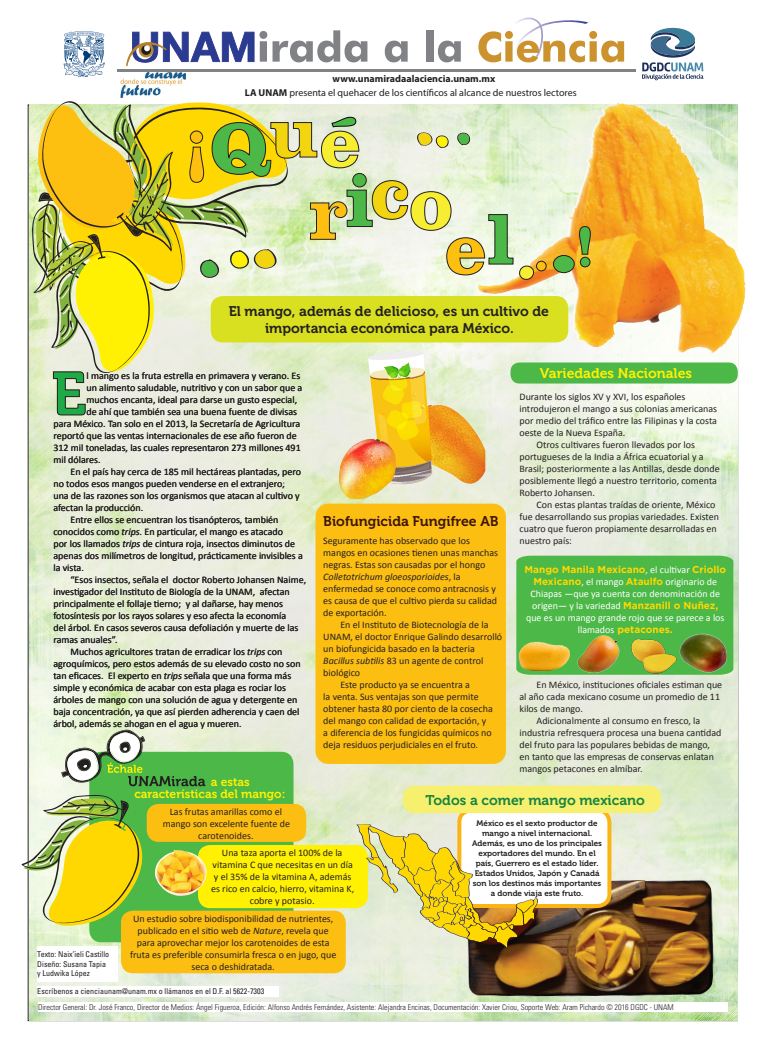
<style>
.page{position:relative;width:766px;height:1049px;background:#fff}
.page>*{position:absolute;margin:0;border:0;box-sizing:border-box;transform-origin:0 0}
.t1{font:60.7px "Museo 700";color:#1faa48}
.t2{font:14px/16.8px "Museo 700";color:#231f20;text-align:center}
.t3{font:14px "Museo 700";color:#158441}
.t4{font:14px "Museo 700";color:#3c140a}
.t5{font:14px "Museo 700";color:#fff101}
.t6{font:12px "Museo 700";color:#fff101}
.t7{font:10px/12px "Calibri";color:#231f20}
.t8{font:10px/12px "Calibri";color:#fff;text-align:center}
.t9{font:10px "Myriad Pro";color:#231f20}
.t10{font:700 10px "Myriad Pro";color:#231f20}
.t11{font:8px/10px "Museo 700";color:#231f20;text-align:center}
.t12{font:300 condensed 8px "Univers LT Std";color:#231f20}
.t13{font:condensed 8px "Univers LT Std";color:#231f20}
.s1{font-weight:700}
.s2{font-style:italic}
.s3{font-family:"Gotham";font-weight:700;color:#ffd801}
</style>
<div class="page">
<img style="left:29px;top:105px;width:708px;height:915px">
<div style="left:315px;top:504px;width:191px;height:260px;background:#fdbe12;border-radius:13px"></div>
<div style="left:516px;top:556px;width:217px;height:119px;background:#4cb848"></div>
<svg style="left:64px;top:31px;width:41px;height:46px"></svg>
<img style="left:121px;top:72px;width:65px;height:26px">
<svg style="left:642px;top:28px;width:61px;height:42px"></svg>
<svg style="left:384px;top:41px;width:23px;height:21px"></svg>
<div style="left:426px;top:30px;width:7px;height:32px;background:#808285"></div>
<svg style="left:438px;top:41px;width:22px;height:21px"></svg>
<svg style="left:478px;top:17px;width:146px;height:45px"></svg>
<svg style="left:126px;top:30px;width:241px;height:36px"></svg>
<hr style="left:117px;top:69px;width:518px;height:3px;background:#808285">
<svg style="left:534px;top:70px;width:212px;height:321px"></svg>
<img style="left:458px;top:873px;width:266px;height:129px">
<svg style="left:89px;top:752px;width:204px;height:190px;background:#66b946"></svg>
<svg style="left:61px;top:729px;width:144px;height:57px;background:#9bc48f"></svg>
<div style="left:121px;top:911px;width:225px;height:62px;background:#fdbe12;border-radius:12px"></div>
<div style="left:147px;top:804px;width:159px;height:38px;background:#fdbe12;border-radius:12px"></div>
<div style="left:198px;top:845px;width:170px;height:63px;background:#fff101;border-radius:12px"></div>
<svg style="left:167px;top:850px;width:7px;height:4px"></svg>
<svg style="left:21px;top:794px;width:122px;height:132px;background:#cdce57"></svg>
<div style="left:459px;top:810px;width:150px;height:96px;background:#fff;border-radius:12px"></div>
<div style="left:457px;top:808px;width:154px;height:100px;border:4px solid #fbb416;border-radius:12px"></div>
<svg style="left:356px;top:824px;width:182px;height:125px"></svg>
<div style="left:510px;top:362px;width:227px;height:21px;background:#4cb848;border-radius:9px"></div>
<div style="left:211px;top:296px;width:357px;height:46px;background:#d9e01f;border-radius:12px"></div>
<div style="left:403px;top:786px;width:258px;height:27px;background:#f7f06e;border-radius:12px"></div>
<img style="left:516px;top:634px;width:56px;height:46px">
<div style="left:536px;top:261px;width:10px;height:10px;background:#fdc011;border-radius:50%"></div>
<div style="left:536px;top:261px;width:10px;height:10px;border:1px solid #231f20;border-radius:50%"></div>
<div style="left:553px;top:255px;width:21px;height:18px;background:#4cb848;border-radius:50%"></div>
<div style="left:552px;top:255px;width:22px;height:18px;border:1px solid #231f20;border-radius:50%"></div>
<svg style="left:578px;top:225px;width:13px;height:43px"></svg>
<img style="left:625px;top:639px;width:51px;height:36px">
<img style="left:572px;top:626px;width:51px;height:52px">
<img style="left:676px;top:630px;width:56px;height:46px">
<svg style="left:31px;top:101px;width:503px;height:384px;background:#dfdd91"></svg>
<div style="left:38px;top:1002px;width:689px;height:10px;background:#fff"></div>
<div style="left:37px;top:986px;width:241px;height:10px;background:#fff"></div>
<div style="left:37px;top:946px;width:80px;height:36px;background:#fff"></div>
<p class="t10" style="left:332px;top:72px;width:164px">www.unamiradaalaciencia.unam.mx</p>
<p class="t9" style="left:245px;top:86px;width:333px"><span class="s1">LA UNAM</span> presenta el quehacer de los científicos al alcance de nuestros lectores</p>
<p class="t2" style="left:229px;top:303px;width:321px">El mango, además de delicioso, es un cultivo de importancia económica para México.</p>
<p class="t1" style="left:51px;top:360px;width:37px">E</p>
<p class="t7" style="left:86px;top:370px;width:215px">l mango es la fruta estrella en primavera y verano. Es</p>
<p class="t7" style="left:86px;top:382px;width:217px">un alimento saludable, nutritivo y con un sabor que a</p>
<p class="t7" style="left:86px;top:394px;width:212px">muchos encanta, ideal para darse un gusto especial,</p>
<p class="t7" style="left:86px;top:406px;width:212px">de ahí que también sea una buena fuente de divisas</p>
<p class="t7" style="left:53px;top:418px;width:248px">para México. Tan solo en el 2013, la Secretaría de Agricultura</p>
<p class="t7" style="left:53px;top:430px;width:245px">reportó que las ventas internacionales de ese año fueron de</p>
<p class="t7" style="left:53px;top:442px;width:249px">312 mil toneladas, las cuales representaron 273 millones 491</p>
<p class="t7" style="left:53px;top:454px;width:49px">mil dólares.</p>
<p class="t7" style="left:53px;top:466px;width:249px;text-indent:17px">En el país hay cerca de 185 mil hectáreas plantadas, pero no todos esos mangos pueden venderse en el extranjero; una de las razones son los organismos que atacan al cultivo y afectan la producción.</p>
<p class="t7" style="left:53px;top:514px;width:251px;text-indent:17px">Entre ellos se encuentran los tisanópteros, también conocidos como <span class="s2">trips.</span> En particular, el mango es atacado<br>por los llamados <span class="s2">trips</span> de cintura roja, insectos diminutos de apenas dos milímetros de longitud, prácticamente invisibles a la vista.</p>
<p class="t7" style="left:53px;top:574px;width:254px;text-indent:17px">“Esos insectos, señala el doctor Roberto Johansen Naime, investigador del Instituto de Biología de la UNAM, afectan principalmente el follaje tierno; y al dañarse, hay menos fotosíntesis por los rayos solares y eso afecta la economía<br>del árbol. En casos severos causa defoliación y muerte de las ramas anuales”.</p>
<p class="t7" style="left:53px;top:646px;width:249px;text-indent:17px">Muchos agricultores tratan de erradicar los <span class="s2">trips</span> con agroquímicos, pero estos además de su elevado costo no son tan eficaces. El experto en <span class="s2">trips</span> señala que una forma más simple y económica de acabar con esta plaga es rociar los árboles de mango con una solución de agua y detergente en baja concentración, ya que así pierden adherencia y caen del árbol, además se ahogan en el agua y mueren.</p>
<p class="t7" style="left:282px;top:478px;width:4px">,</p>
<p class="t4" style="left:323px;top:513px;width:177px">Biofungicida Fungifree AB</p>
<p class="t7" style="left:323px;top:535px;width:176px">Seguramente has observado que los mangos en ocasiones tienen unas manchas negras. Estas son causadas por el hongo <span class="s2">Colletotrichum gloeosporioides</span>, la enfermedad se conoce como antracnosis y es causa de que el cultivo pierda su calidad de exportación.</p>
<p class="t7" style="left:323px;top:619px;width:180px;text-indent:17px">En el Instituto de Biotecnología de la UNAM, el doctor Enrique Galindo desarrolló un biofungicida basado en la bacteria <span class="s2">Bacillus subtilis</span> 83 un agente de control biológico</p>
<p class="t7" style="left:323px;top:679px;width:171px;text-indent:17px">Este producto ya se encuentra a<br>la venta. Sus ventajas son que permite obtener hasta 80 por ciento de la cosecha del mango con calidad de exportación, y a diferencia de los fungicidas químicos no deja residuos perjudiciales en el fruto.</p>
<p class="t5" style="left:539px;top:366px;width:154px">Variedades Nacionales</p>
<p class="t7" style="left:519px;top:391px;width:199px">Durante los siglos XV y XVI, los españoles introdujeron el mango a sus colonias americanas por medio del tráfico entre las Filipinas y la costa oeste de la Nueva España.</p>
<p class="t7" style="left:519px;top:439px;width:202px;text-indent:17px">Otros cultivares fueron llevados por los portugueses de la India a África ecuatorial y a Brasil; posteriormente a las Antillas, desde donde posiblemente llegó a nuestro territorio, comenta Roberto Johansen.</p>
<p class="t7" style="left:519px;top:499px;width:201px;text-indent:17px">Con estas plantas traídas de oriente, México fue desarrollando sus propias variedades. Existen cuatro que fueron propiamente desarrolladas en nuestro país:</p>
<p class="t8" style="left:524px;top:563px;width:203px"><span class="s3">Mango Manila Mexicano</span>, el cultivar <span class="s3">Criollo Mexicano</span>, el mango <span class="s3">Ataulfo</span> originario de Chiapas —que ya cuenta con denominación de origen— y la variedad <span class="s3">Manzanill o Nuñez, </span>que es un mango grande rojo que se parece a los llamados <span class="s3">petacones.</span></p>
<p class="t7" style="left:519px;top:679px;width:204px;text-indent:17px">En México, instituciones oficiales estiman que al año cada mexicano cosume un promedio de 11 kilos de mango.</p>
<p class="t7" style="left:519px;top:715px;width:203px;text-indent:17px">Adicionalmente al consumo en fresco, la industria refresquera procesa una buena cantidad del fruto para las populares bebidas de mango, en tanto que las empresas de conservas enlatan mangos petacones en almíbar.</p>
<p class="t6" style="left:211px;top:776px;width:40px">a estas</p>
<p class="t6" style="left:134px;top:787px;width:152px">características del mango:</p>
<p class="t13" style="left:37px;top:949px;width:73px">Texto: Naix’ieli Castillo</p>
<p class="t13" style="left:37px;top:959px;width:70px">Diseño: Susana Tapia</p>
<p class="t13" style="left:37px;top:968px;width:54px">y Ludwika López</p>
<p class="t7" style="left:163px;top:805px;width:129px;text-align:center">Las frutas amarillas como el mango son excelente fuente de carotenoides.</p>
<p class="t7" style="left:211px;top:847px;width:144px;text-align:center">Una taza aporta el 100% de la vitamina C que necesitas en un día y el 35% de la vitamina A, además es rico en calcio, hierro, vitamina K, cobre y potasio.</p>
<p class="t7" style="left:130px;top:912px;width:208px;text-align:center">Un estudio sobre biodisponibilidad de nutrientes, publicado en el sitio web de <span class="s2">Nature</span>, revela que para aprovechar mejor los carotenoides de esta fruta es preferible consumirla fresca o en jugo, que seca o deshidratada.</p>
<p class="t13" style="left:37px;top:986px;width:228px">Escríbenos a cienciaunam@unam.mx o llámanos en el D.F. al 5622-7303</p>
<p class="t3" style="left:425px;top:792px;width:221px">Todos a comer mango mexicano</p>
<p class="t11" style="left:472px;top:818px;width:131px">México es el sexto productor de mango a nivel internacional.<br>Además, es uno de los principales exportadores del mundo. En el país, Guerrero es el estado líder.<br>Estados Unidos, Japón y Canadá son los destinos más importantes a donde viaja este fruto.</p>
<p class="t12" style="left:38px;top:1002px;width:637px">Director General: Dr. José Franco, Director de Medios: Ángel Figueroa, Edición: Alfonso Andrés Fernández, Asistente: Alejandra Encinas, Documentación: Xavier Criou, Soporte Web: Aram Pichardo © 2016 DGDC - UNAM</p>
</div>
